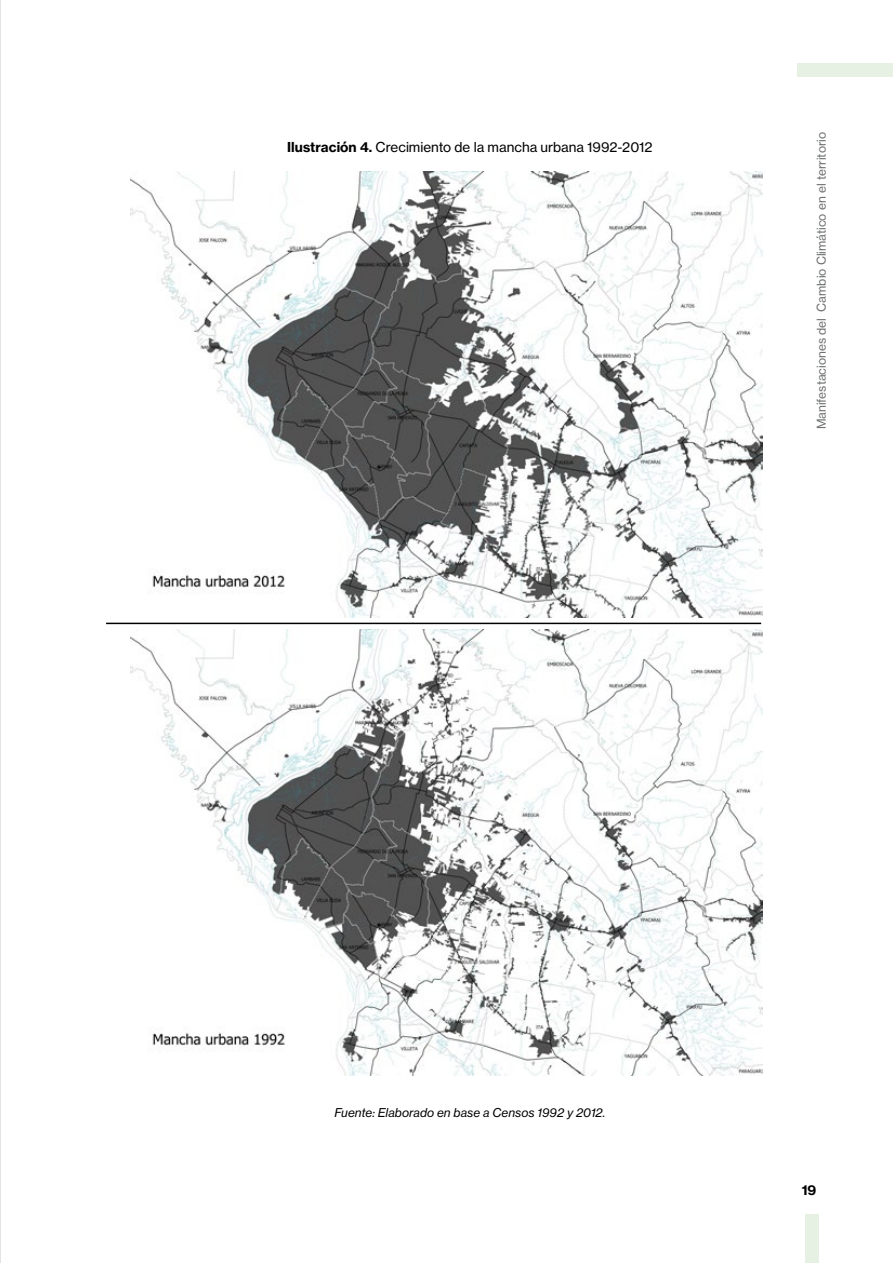
<style>
.page{position:relative;width:893px;height:1263px;background:#fff}
.page>*{position:absolute;margin:0;border:0;box-sizing:border-box;transform-origin:0 0}
.t1{font:13.5px "N Haas Grotesk TX Pro 55 Rg";color:#000}
.t2{font:13.5px "N Haas Grotesk TX Pro 75 Bd";color:#000}
.t3{font:12px "N Haas Grotesk TX Pro 55 Rg";color:#707172}
.t4{font:12px "N Haas Grotesk TX Pro 56 It";color:#000}
.s1{font-family:"N Haas Grotesk TX Pro 75 Bd"}
</style>
<div class="page">
<div style="left:805px;top:1214px;width:13px;height:49px;background:#e6f1e3"></div>
<div style="left:798px;top:64px;width:95px;height:13px;background:#e6f1e3"></div>
<hr style="left:0;top:0;width:1px;height:1263px;background:#d9dadb">
<img style="left:131px;top:629px;width:631px;height:447px">
<img style="left:131px;top:171px;width:631px;height:446px">
<hr style="left:106px;top:623px;width:655px;height:1px;background:#000">
<p class="t1" style="left:287px;top:138px;width:367px"><span class="s1">Ilustración 4.</span> Crecimiento de la mancha urbana 1992-2012</p>
<p class="t3" style="left:814px;top:429px;width:299px;rotate:-90deg">Manifestaciones del Cambio Climático en el territorio</p>
<p class="t4" style="left:334px;top:1105px;width:272px">Fuente: Elaborado en base a Censos 1992 y 2012.</p>
<p class="t2" style="left:802px;top:1181px;width:16px">19</p>
</div>
